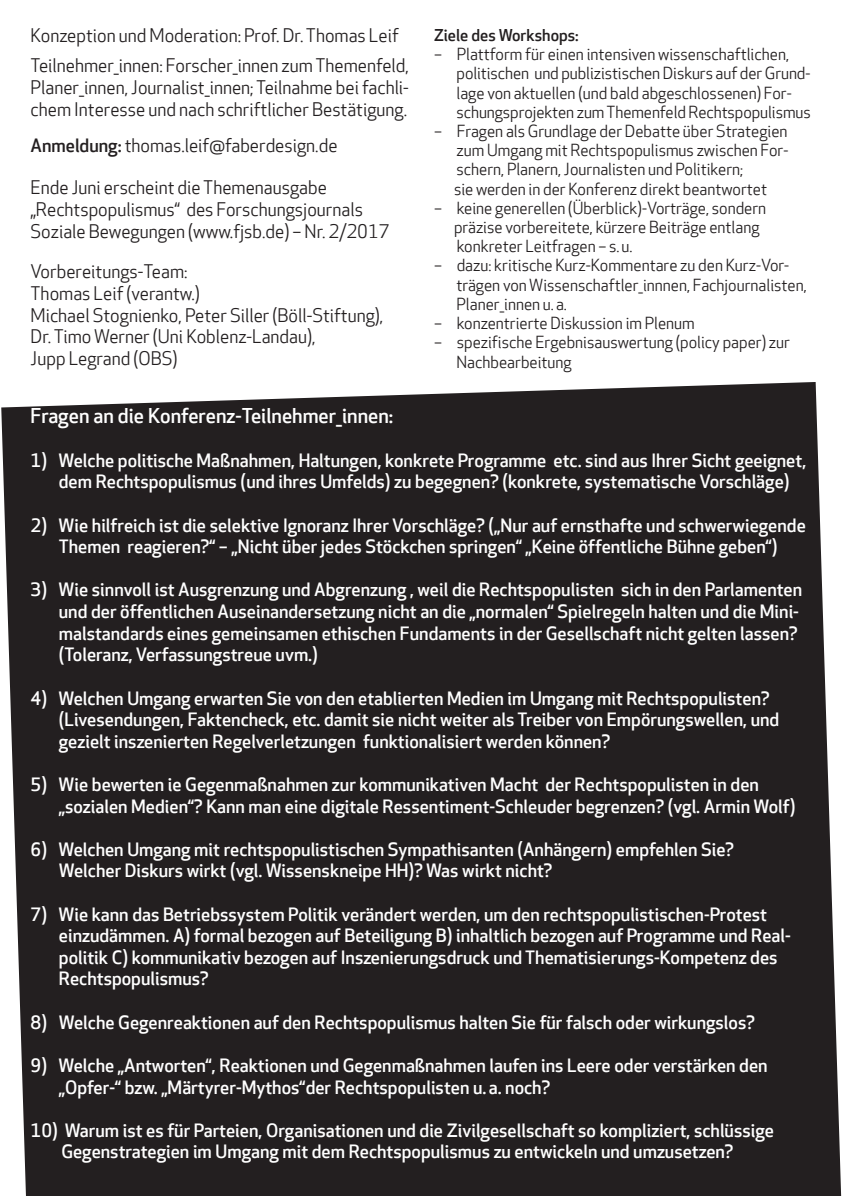
<style>
.page{position:relative;width:845px;height:1196px;background:#fff}
.page>*{position:absolute;margin:0;border:0;box-sizing:border-box;transform-origin:0 0}
.t1{font:500 20px "Apex New";color:#fff}
.t2{font:500 18px/21.6px "Apex New";color:#fff}
.t3{font:18px/21.6px "Apex New";color:#231f20}
.t4{font:16px/19.2px "Apex New";color:#231f20}
.t5{font:500 16px "Apex New";color:#231f20}
.s1{font-weight:500}
</style>
<div class="page">
<div style="left:1px;top:382px;width:840px;height:813px;background:#231f20"></div>
<p class="t3" style="left:31px;top:23px;width:380px;line-height:30px">konzeption und Moderation: prof. Dr.Thomas Leif<br>Teilnehmer_innen: Forscher_innen zumThemenfeld,</p>
<p class="t3" style="left:31px;top:79px;width:380px">planer_innen, Journalist_innen;Teilnahme bei fachli&shy;chem Interesse und nach schriftlicher Bestätigung.</p>
<p class="t3" style="left:31px;top:136px;width:308px"><span class="s1">Anmeldung:</span> thomas.leif@faberdesign.de</p>
<p class="t3" style="left:31px;top:179px;width:360px">Ende Juni erscheint die Themenausgabe „rechtspopulismus“ des Forschungsjournals soziale Bewegungen (www.fjsb.de) – nr. 2/2017</p>
<p class="t3" style="left:31px;top:263px;width:354px">Vorbereitungs-Team:<br>Thomas Leif (verantw.)<br>Michael stognienko, peter siller (Böll-stiftung),<br>Dr.Timo werner (uni koblenz-Landau),<br>Jupp Legrand (oBs)</p>
<p class="t5" style="left:434px;top:29px;width:146px">Ziele des Workshops:</p>
<p class="t4" style="left:456px;top:47px;width:356px;text-indent:-23px">– plattform für einen intensiven wissenschaftlichen, politischen und publizistischen Diskurs auf der grund&shy;lage von aktuellen (und bald abgeschlossenen) For&shy;schungsprojekten zumThemenfeld rechtspopulismus</p>
<p class="t4" style="left:454px;top:123px;width:336px;text-indent:-20px">– Fragen als grundlage der Debatte über strategien zum umgang mit rechtspopulismus zwischen For&shy;schern, planern, Journalisten und politikern;<br>sie werden in der konferenz direkt beantwortet</p>
<p class="t4" style="left:454px;top:200px;width:313px;text-indent:-20px">– keine generellen (Überblick)-Vorträge, sondern präzise vorbereitete, kürzere Beiträge entlang konkreter Leitfragen – s. u.</p>
<p class="t4" style="left:456px;top:258px;width:352px;text-indent:-23px">– dazu: kritische kurz-kommentare zu den kurz-Vor&shy;trägen von wissenschaftler_innnen, Fachjournalisten, planer_innen u. a.</p>
<p class="t4" style="left:434px;top:315px;width:262px">– konzentrierte Diskussion im plenum</p>
<p class="t4" style="left:456px;top:335px;width:335px;text-indent:-23px">– spezifische Ergebnisauswertung (policy paper) zur nachbearbeitung</p>
<p class="t1" style="left:31px;top:407px;width:364px">Fragen an die Konferenz-Teilnehmer_innen:</p>
<p class="t2" style="left:59px;top:451px;width:749px;text-indent:-28px">1) Welche politische Maßnahmen, Haltungen, konkrete Programme etc. sind aus Ihrer Sicht geeignet, dem Rechtspopulismus (und ihres Umfelds) zu begegnen? (konkrete, systematische Vorschläge)</p>
<p class="t2" style="left:31px;top:516px;width:776px;text-align:center">2) Wie hilfreich ist die selektive Ignoranz Ihrer Vorschläge? („Nur auf ernsthafte und schwerwiegende<br>Themen reagieren?“ – „Nicht über jedes Stöckchen springen“ „Keine öffentliche Bühne geben“)</p>
<p class="t2" style="left:59px;top:581px;width:744px;text-indent:-28px">3) Wie sinnvoll ist Ausgrenzung und Abgrenzung , weil die Rechtspopulisten sich in den Parlamenten und der öffentlichen Auseinandersetzung nicht an die „normalen“ Spielregeln halten und die Mini&shy;malstandards eines gemeinsamen ethischen Fundaments in der Gesellschaft nicht gelten lassen? (Toleranz, Verfassungstreue uvm.)</p>
<p class="t2" style="left:59px;top:689px;width:722px;text-indent:-28px">4) Welchen Umgang erwarten Sie von den etablierten Medien im Umgang mit Rechtspopulisten? (Livesendungen, Faktencheck, etc. damit sie nicht weiter als Treiber von Empörungswellen, und gezielt inszenierten Regelverletzungen funktionalisiert werden können?</p>
<p class="t2" style="left:59px;top:775px;width:738px;text-indent:-28px">5) Wie bewerten ie Gegenmaßnahmen zur kommunikativen Macht der Rechtspopulisten in den „sozialen Medien“? Kann man eine digitale Ressentiment-Schleuder begrenzen? (vgl. Armin Wolf)</p>
<p class="t2" style="left:59px;top:840px;width:676px;text-indent:-28px">6) Welchen Umgang mit rechtspopulistischen Sympathisanten (Anhängern) empfehlen Sie?<br>Welcher Diskurs wirkt (vgl. Wissenskneipe HH)? Was wirkt nicht?</p>
<p class="t2" style="left:59px;top:905px;width:733px;text-indent:-28px">7) Wie kann das Betriebssystem Politik verändert werden, um den rechtspopulistischen-Protest einzudämmen. A) formal bezogen auf Beteiligung B) inhaltlich bezogen auf Programme und Real&shy;politik C) kommunikativ bezogen auf Inszenierungsdruck und Thematisierungs-Kompetenz des Rechtspopulismus?</p>
<p class="t2" style="left:31px;top:1013px;width:725px">8) Welche Gegenreaktionen auf den Rechtspopulismus halten Sie für falsch oder wirkungslos?</p>
<p class="t2" style="left:59px;top:1056px;width:710px;text-indent:-28px">9) Welche „Antworten“, Reaktionen und Gegenmaßnahmen laufen ins Leere oder verstärken den „Opfer-“ bzw. „Märtyrer-Mythos“der Rechtspopulisten u. a. noch?</p>
<p class="t2" style="left:31px;top:1121px;width:745px;text-align:center">10) Warum ist es für Parteien, Organisationen und die Zivilgesellschaft so kompliziert, schlüssige<br>Gegenstrategien im Umgang mit dem Rechtspopulismus zu entwickeln und umzusetzen?</p>
</div>
